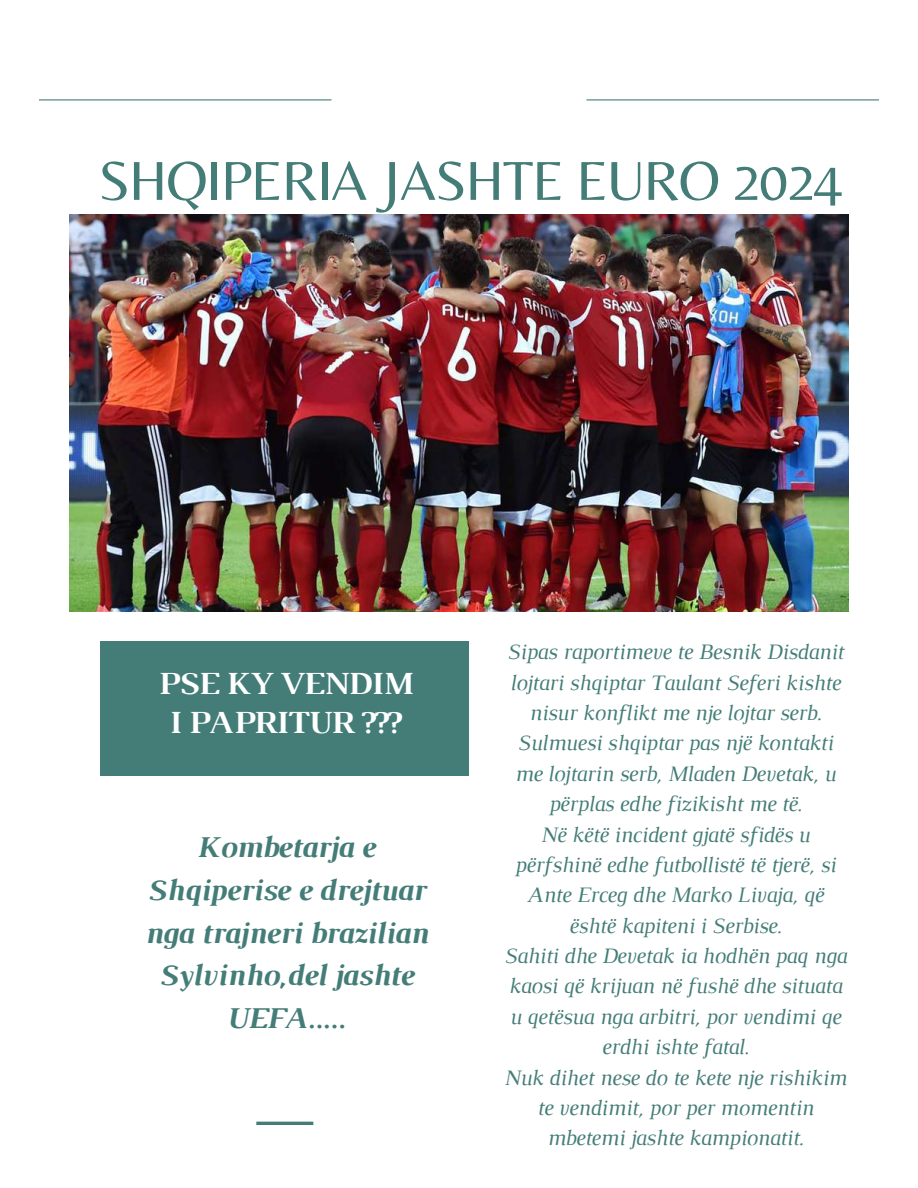
<style>
.page{position:relative;width:918px;height:1188px;background:#fff}
.page>*{position:absolute;margin:0;border:0;box-sizing:border-box;transform-origin:0 0}
.t1{font:57px "Belleza";letter-spacing:-.02em;color:#447d78}
.t2{font:700 32.85px/39.3px "Luthier";letter-spacing:-.025em;color:#fff;text-align:center}
.t3{font:italic 700 30.9px/42.8px "Luthier";letter-spacing:-.025em;color:#447d78;text-align:center}
.t4{font:italic 22.5px/30.3px "Luthier";letter-spacing:-.025em;color:#447d78;text-align:center}
</style>
<div class="page">
<img style="left:70px;top:214px;width:778px;height:398px">
<hr style="left:39px;top:99px;width:293px;height:1px;background:#447d78">
<hr style="left:586px;top:99px;width:293px;height:1px;background:#447d78">
<hr style="left:256px;top:1122px;width:57px;height:3px;background:#447d78">
<div style="left:101px;top:641px;width:368px;height:135px;background:#447d78"></div>
<h1 class="t1" style="left:98px;top:147px;width:746px">SHQIPERIA JASHTE EURO 2024</h1>
<h2 class="t2" style="left:158px;top:666px;width:256px">PSE KY VENDIM<br>I PAPRITUR ???</h2>
<h3 class="t3" style="left:143px;top:828px;width:286px">Kombetarja e<br>Shqiperise e drejtuar nga trajneri brazilian<br>Sylvinho,del jashte<br>UEFA.....</h3>
<p class="t4" style="left:504px;top:639px;width:345px">Sipas raportimeve te Besnik Disdanit lojtari shqiptar Taulant Seferi kishte nisur konflikt me nje lojtar serb.<br>Sulmuesi shqiptar pas një kontakti me lojtarin serb, Mladen Devetak, u përplas edhe fizikisht me të.<br>Në këtë incident gjatë sfidës u përfshinë edhe futbollistë të tjerë, si Ante Erceg dhe Marko Livaja, që është kapiteni i Serbise.<br>Sahiti dhe Devetak ia hodhën paq nga kaosi që krijuan në fushë dhe situata u qetësua nga arbitri, por vendimi qe erdhi ishte fatal.<br>Nuk dihet nese do te kete nje rishikim te vendimit, por per momentin mbetemi jashte kampionatit.</p>
</div>
